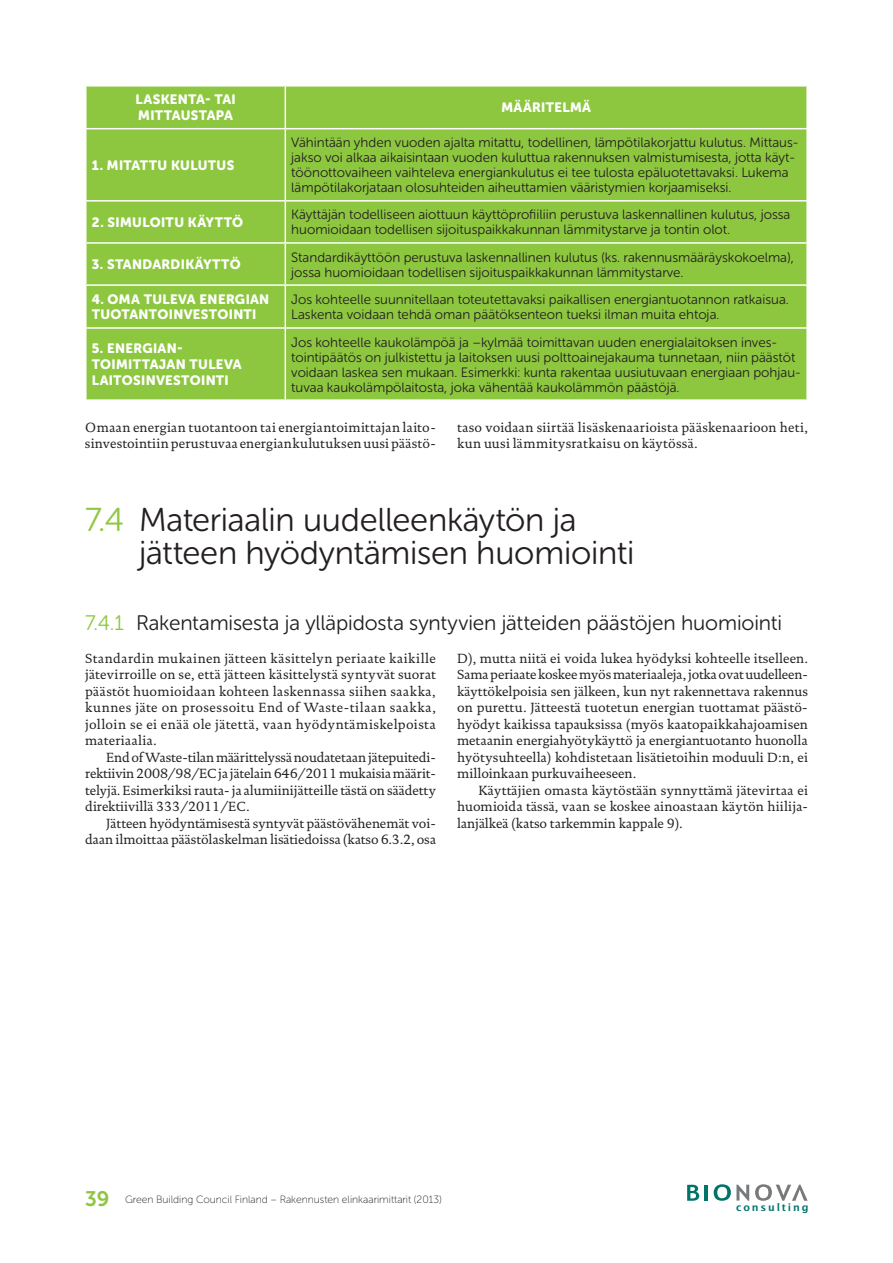
<style>
.page{position:relative;width:893px;height:1263px;background:#fff}
.page>*{position:absolute;margin:0;border:0;box-sizing:border-box;transform-origin:0 0}
.t1{font:33px/33px "Museo Sans Rounded 300";letter-spacing:-.01em;color:#231f20}
.t2{font:21px "Museo Sans Rounded 300";letter-spacing:-.005em;color:#231f20}
.t3{font:13.5px/16.5px "DTL Documenta T";letter-spacing:.01em;color:#231f20;text-align:justify}
.t4{font:13.5px/15px "Museo Sans Rounded 300";color:#231f20}
.t5{font:13.5px "Museo Sans Rounded 900";letter-spacing:.03em;color:#fff}
.t6{font:10.5px "Museo Sans Rounded 100";color:#231f20}
.t7{font:600 10.35px "Lucida Sans";letter-spacing:.175em;color:#00746b}
.s1{color:#8dc73f}
.s2{font-family:"Museo Sans Rounded 700";font-size:21px;color:#8dc73f}
</style>
<div class="page">
<svg style="left:687px;top:1185px;width:12px;height:16px"></svg>
<hr style="left:705px;top:1185px;width:3px;height:16px;background:#00746b">
<svg style="left:755px;top:1184px;width:53px;height:17px"></svg>
<svg style="left:714px;top:1184px;width:35px;height:17px"></svg>
<div style="left:87px;top:87px;width:719px;height:312px;background:#8dc73f"></div>
<hr style="left:285px;top:87px;width:1px;height:41px;background:#fff">
<hr style="left:85px;top:128px;width:200px;height:1px;background:#fff">
<hr style="left:285px;top:128px;width:523px;height:1px;background:#fff">
<hr style="left:285px;top:129px;width:1px;height:71px;background:#fff">
<hr style="left:85px;top:200px;width:200px;height:2px;background:#fff">
<hr style="left:285px;top:200px;width:523px;height:2px;background:#fff">
<hr style="left:285px;top:202px;width:1px;height:40px;background:#fff">
<hr style="left:85px;top:242px;width:200px;height:2px;background:#fff">
<hr style="left:285px;top:242px;width:523px;height:2px;background:#fff">
<hr style="left:285px;top:244px;width:1px;height:40px;background:#fff">
<hr style="left:85px;top:284px;width:200px;height:2px;background:#fff">
<hr style="left:285px;top:284px;width:523px;height:2px;background:#fff">
<hr style="left:285px;top:286px;width:1px;height:41px;background:#fff">
<hr style="left:85px;top:327px;width:200px;height:2px;background:#fff">
<hr style="left:285px;top:327px;width:523px;height:2px;background:#fff">
<hr style="left:285px;top:329px;width:1px;height:70px;background:#fff">
<p class="t5" style="left:135px;top:92px;width:10px">LASKENTA</p>
<p class="t5" style="left:205px;top:92px;width:18px">- TAI</p>
<p class="t5" style="left:138px;top:108px;width:10px">MITTA</p>
<p class="t5" style="left:181px;top:108px;width:20px">USTAPA</p>
<p class="t5" style="left:92px;top:157px;width:36px">1. MITATT</p>
<p class="t5" style="left:158px;top:157px;width:77px">U KULUTUS</p>
<p class="t5" style="left:501px;top:100px;width:22px">MÄÄRITE</p>
<p class="t5" style="left:562px;top:100px;width:19px">LMÄ</p>
<p class="t4" style="left:291px;top:135px;width:509px">Vähintään yhden vuoden ajalta mitattu, todellinen, lämpötilakorjattu kulutus. Mittaus&shy;jakso voi alkaa aikaisintaan vuoden kuluttua rakennuksen valmistumisesta, jotta käyt&shy;töönottovaiheen vaihteleva energiankulutus ei tee tulosta epäluotettavaksi. Lukema lämpötilakorjataan olosuhteiden aiheuttamien vääristymien korjaamiseksi.</p>
<p class="t5" style="left:92px;top:215px;width:107px">2. SIMULOITU KÄYTTÖ</p>
<p class="t4" style="left:291px;top:207px;width:501px">Käyttäjän todelliseen aiottuun käyttöprofi iliin perustuva laskennallinen kulutus, jossa huomioidaan todellisen sijoituspaikkakunnan lämmitystarve ja tontin olot.</p>
<p class="t5" style="left:92px;top:257px;width:33px">3. STAN</p>
<p class="t5" style="left:142px;top:257px;width:48px">DARDIKÄYTTÖ</p>
<p class="t4" style="left:291px;top:250px;width:504px">Standardikäyttöön perustuva laskennallinen kulutus (ks. rakennusmääräyskokoelma), jossa huomioidaan todellisen sijoituspaikkakunnan lämmitystarve.</p>
<p class="t5" style="left:92px;top:291px;width:88px">4. OMA TULEVA</p>
<p class="t5" style="left:200px;top:291px;width:10px">ENERGIAN</p>
<p class="t5" style="left:92px;top:307px;width:29px">TUOTANTOINVESTOINTI</p>
<p class="t4" style="left:291px;top:292px;width:499px">Jos kohteelle suunnitellaan toteutettavaksi paikallisen energiantuotannon ratkaisua.<br>Laskenta voidaan tehdä oman päätöksenteon tueksi ilman muita ehtoja.</p>
<p class="t4" style="left:291px;top:335px;width:511px">Jos kohteelle kaukolämpöä ja –kylmää toimittavan uuden energialaitoksen inves&shy;tointipäätös on julkistettu ja laitoksen uusi polttoainejakauma tunnetaan, niin päästöt voidaan laskea sen mukaan. Esimerkki: kunta rakentaa uusiutuvaan energiaan pohjau&shy;tuvaa kaukolämpölaitosta, joka vähentää kaukolämmön päästöjä.</p>
<p class="t3" style="left:85px;top:419px;width:352px">Omaan energian tuotantoon tai energiantoimittajan laito&shy;sinvestointiin perustuvaa energiankulutuksen uusi päästö-</p>
<p class="t3" style="left:457px;top:419px;width:352px">taso voidaan siirtää lisäskenaarioista pääskenaarioon heti, kun uusi lämmitysratkaisu on käytössä.</p>
<p class="t5" style="left:92px;top:341px;width:33px">5. ENERGIAN</p>
<p class="t5" style="left:177px;top:341px;width:7px">-</p>
<p class="t5" style="left:92px;top:357px;width:10px">TOIMITTAJAN</p>
<p class="t5" style="left:190px;top:357px;width:36px">TULEVA</p>
<p class="t5" style="left:92px;top:372px;width:17px">LAITOSINVESTOINTI</p>
<h1 class="t1" style="left:139px;top:503px;width:497px;text-indent:-54px"><span class="s1">7.4</span> Materiaalin uudelleenkäytön ja jätteen hyödyntämisen huomiointi</h1>
<h2 class="t2" style="left:85px;top:611px;width:699px"><span class="s1">7.4.1</span> Rakentamisesta ja ylläpidosta syntyvien jätteiden päästöjen huomiointi</h2>
<p class="t3" style="left:85px;top:650px;width:352px">Standardin mukainen jätteen käsittelyn periaate kaikille jätevirroille on se, että jätteen käsittelystä syntyvät suorat päästöt huomioidaan kohteen laskennassa siihen saakka, kunnes jäte on prosessoitu End of Waste-tilaan saakka, jolloin se ei enää ole jätettä, vaan hyödyntämiskelpoista materiaalia.</p>
<p class="t3" style="left:85px;top:749px;width:352px;text-indent:21px">End of Waste-tilan määrittelyssä noudatetaan jätepuitedi&shy;rektiivin 2008/98/EC ja jätelain 646/2011 mukaisia määrit&shy;telyjä. Esimerkiksi rauta- ja alumiinijätteille tästä on säädetty direktiivillä 333/2011/EC.</p>
<p class="t3" style="left:85px;top:815px;width:352px;text-align:right">Jätteen hyödyntämisestä syntyvät päästövähenemät voi&shy;daan ilmoittaa päästölaskelman lisätiedoissa (katso 6.3.2, osa</p>
<p class="t3" style="left:457px;top:650px;width:352px">D), mutta niitä ei voida lukea hyödyksi kohteelle itselleen.<br>Sama periaate koskee myös materiaaleja, jotka ovat uudelleen&shy;käyttökelpoisia sen jälkeen, kun nyt rakennettava rakennus on purettu. Jätteestä tuotetun energian tuottamat päästö&shy;hyödyt kaikissa tapauksissa (myös kaatopaikkahajoamisen metaanin energiahyötykäyttö ja energiantuotanto huonolla hyötysuhteella) kohdistetaan lisätietoihin moduuli D:n, ei milloinkaan purkuvaiheeseen.</p>
<p class="t3" style="left:457px;top:782px;width:352px;text-indent:21px">Käyttäjien omasta käytöstään synnyttämä jätevirtaa ei huomioida tässä, vaan se koskee ainoastaan käytön hiilija&shy;lanjälkeä (katso tarkemmin kappale 9).</p>
<p class="t6" style="left:85px;top:1193px;width:358px"><span class="s2">39</span> Green Building Council Finland – Rakennusten elinkaarimittarit (2013)</p>
<p class="t7" style="left:736px;top:1201px;width:74px">consulting</p>
</div>
